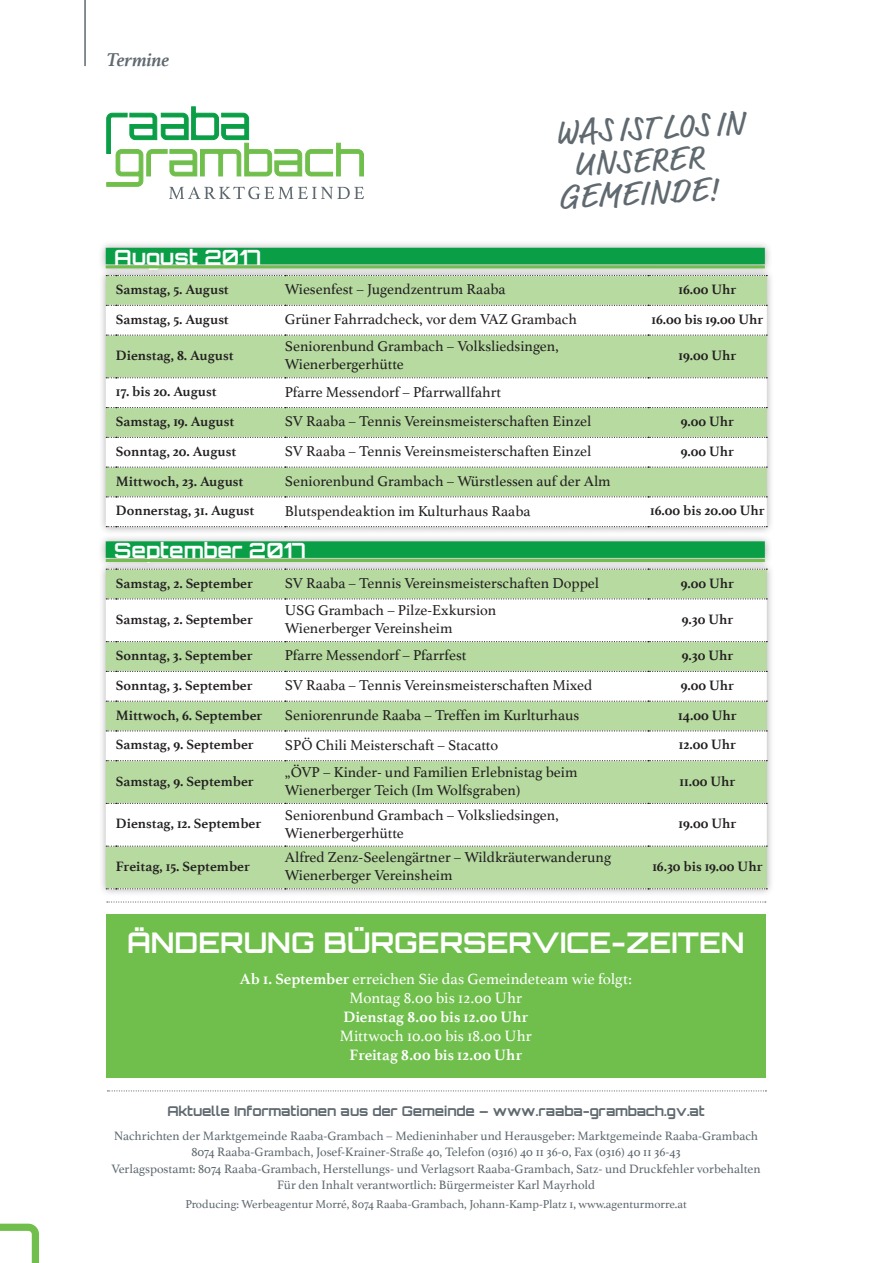
<style>
.page{position:relative;width:893px;height:1263px;background:#fff}
.page>*{position:absolute;margin:0;border:0;box-sizing:border-box;transform-origin:0 0}
.Lauftext{font:34.35px "Market OT";color:#5f696f}
.Überschrift{font:700 28.5px "Orbitron";color:#fff}
.t1{font:700 21px "Orbitron";color:#fff}
.t2{font:italic 700 19.5px "Athelas";letter-spacing:-.005em;color:#5f696f}
.Lauftext-2{font:15.75px "Athelas";color:#fff}
.Lauftext-3{font:700 15.75px "Athelas";letter-spacing:.005em;color:#fff}
.Termine{font:15px "Athelas";color:#231f20}
.Termine_und_Angaben{font:700 14.25px "Athelas";color:#231f20}
.t3{font:700 13.5px "Orbitron";color:#5f696f}
.t4{font:12.75px "Athelas";color:#5f696f}
.t5{font:12px "Athelas";color:#5f696f}
.s1{font-weight:700}
</style>
<div class="page">
<svg style="left:107px;top:1090px;width:659px;height:1px"></svg>
<svg style="left:107px;top:901px;width:659px;height:1px"></svg>
<div style="left:106px;top:914px;width:659px;height:164px;background:#70bf4c"></div>
<svg style="left:106px;top:106px;width:258px;height:93px"></svg>
<div style="left:98px;top:267px;width:677px;height:268px;background:#231f20;opacity:.35"></div>
<div style="left:106px;top:277px;width:661px;height:28px;background:#b6daa0"></div>
<svg style="left:106px;top:306px;width:661px;height:220px"></svg>
<svg style="left:106px;top:305px;width:661px;height:1px"></svg>
<svg style="left:106px;top:335px;width:661px;height:1px"></svg>
<svg style="left:106px;top:377px;width:661px;height:1px"></svg>
<svg style="left:106px;top:407px;width:661px;height:1px"></svg>
<svg style="left:106px;top:437px;width:661px;height:1px"></svg>
<svg style="left:106px;top:467px;width:661px;height:1px"></svg>
<svg style="left:106px;top:496px;width:661px;height:1px"></svg>
<svg style="left:106px;top:526px;width:661px;height:1px"></svg>
<div style="left:98px;top:240px;width:674px;height:37px;background:#231f20;opacity:.35"></div>
<div style="left:106px;top:248px;width:659px;height:16px;background:#0a9f46"></div>
<hr style="left:106px;top:265px;width:659px;height:3px;background:#70bf4c">
<div style="left:98px;top:561px;width:677px;height:336px;background:#231f20;opacity:.35"></div>
<div style="left:106px;top:570px;width:661px;height:318px;background:#b6daa0"></div>
<svg style="left:106px;top:599px;width:661px;height:246px"></svg>
<svg style="left:106px;top:598px;width:661px;height:1px"></svg>
<svg style="left:106px;top:641px;width:661px;height:1px"></svg>
<svg style="left:106px;top:671px;width:661px;height:1px"></svg>
<svg style="left:106px;top:701px;width:661px;height:1px"></svg>
<svg style="left:106px;top:730px;width:661px;height:1px"></svg>
<svg style="left:106px;top:760px;width:661px;height:1px"></svg>
<svg style="left:106px;top:803px;width:661px;height:1px"></svg>
<svg style="left:106px;top:845px;width:661px;height:2px"></svg>
<svg style="left:106px;top:888px;width:661px;height:1px"></svg>
<div style="left:98px;top:534px;width:674px;height:36px;background:#231f20;opacity:.35"></div>
<div style="left:106px;top:541px;width:659px;height:17px;background:#0a9f46"></div>
<hr style="left:106px;top:559px;width:659px;height:3px;background:#70bf4c">
<svg style="left:0;top:1224px;width:39px;height:39px"></svg>
<hr style="left:84px;top:0;width:2px;height:66px;background:#5f696f">
<h3 class="t2" style="left:106px;top:44px;width:65px">Termine</h3>
<p class="t1" style="left:114px;top:244px;width:149px">August 2017</p>
<p class="Lauftext" style="left:554px;top:112px;width:192px;rotate:-3deg">WAS IST LOS IN</p>
<p class="Lauftext" style="left:572px;top:144px;width:131px;rotate:-3deg">UNSERER</p>
<p class="Lauftext" style="left:557px;top:177px;width:162px;rotate:-3deg">GEMEINDE!</p>
<p class="Termine_und_Angaben" style="left:116px;top:278px;width:114px">Samstag, 5. August</p>
<p class="Termine" style="left:285px;top:277px;width:222px">Wiesenfest – Jugendzentrum Raaba</p>
<p class="Termine_und_Angaben" style="left:678px;top:278px;width:59px">16.00 Uhr</p>
<p class="Termine_und_Angaben" style="left:116px;top:308px;width:114px">Samstag, 5. August</p>
<p class="Termine" style="left:285px;top:307px;width:294px">Grüner Fahrradcheck, vor dem VAZ Grambach</p>
<p class="Termine_und_Angaben" style="left:651px;top:308px;width:113px">16.00 bis 19.00 Uhr</p>
<p class="Termine_und_Angaben" style="left:116px;top:344px;width:119px">Dienstag, 8. August</p>
<p class="Termine" style="left:285px;top:334px;width:275px">Seniorenbund Grambach – Volksliedsingen,</p>
<p class="Termine" style="left:285px;top:352px;width:120px">Wienerbergerhütte</p>
<p class="Termine_und_Angaben" style="left:678px;top:344px;width:59px">19.00 Uhr</p>
<p class="Termine_und_Angaben" style="left:116px;top:380px;width:102px">17. bis 20. August</p>
<p class="Termine" style="left:285px;top:380px;width:218px">Pfarre Messendorf – Pfarrwallfahrt</p>
<p class="Termine_und_Angaben" style="left:116px;top:410px;width:120px">Samstag, 19. August</p>
<p class="Termine" style="left:285px;top:409px;width:308px">SV Raaba – Tennis Vereinsmeisterschaften Einzel</p>
<p class="Termine_und_Angaben" style="left:681px;top:410px;width:55px">9.00 Uhr</p>
<p class="Termine_und_Angaben" style="left:116px;top:440px;width:122px">Sonntag, 20. August</p>
<p class="Termine" style="left:285px;top:439px;width:308px">SV Raaba – Tennis Vereinsmeisterschaften Einzel</p>
<p class="Termine_und_Angaben" style="left:681px;top:440px;width:55px">9.00 Uhr</p>
<p class="Termine_und_Angaben" style="left:116px;top:469px;width:129px">Mittwoch, 23. August</p>
<p class="Termine" style="left:285px;top:469px;width:327px">Seniorenbund Grambach – Würstlessen auf der Alm</p>
<p class="Termine_und_Angaben" style="left:116px;top:499px;width:140px">Donnerstag, 31. August</p>
<p class="Termine" style="left:285px;top:499px;width:247px">Blutspendeaktion im Kulturhaus Raaba</p>
<p class="Termine_und_Angaben" style="left:650px;top:499px;width:116px">16.00 bis 20.00 Uhr</p>
<p class="t1" style="left:114px;top:538px;width:193px">September 2017</p>
<p class="Termine_und_Angaben" style="left:116px;top:571px;width:139px">Samstag, 2. September</p>
<p class="Termine" style="left:285px;top:571px;width:316px">SV Raaba – Tennis Vereinsmeisterschaften Doppel</p>
<p class="Termine_und_Angaben" style="left:681px;top:571px;width:55px">9.00 Uhr</p>
<p class="Termine_und_Angaben" style="left:116px;top:608px;width:139px">Samstag, 2. September</p>
<p class="Termine" style="left:285px;top:598px;width:213px">USG Grambach – Pilze-Exkursion</p>
<p class="Termine" style="left:285px;top:616px;width:169px">Wienerberger Vereinsheim</p>
<p class="Termine_und_Angaben" style="left:682px;top:608px;width:53px">9.30 Uhr</p>
<p class="Termine_und_Angaben" style="left:116px;top:644px;width:138px">Sonntag, 3. September</p>
<p class="Termine" style="left:285px;top:643px;width:183px">Pfarre Messendorf – Pfarrfest</p>
<p class="Termine_und_Angaben" style="left:682px;top:644px;width:53px">9.30 Uhr</p>
<p class="Termine_und_Angaben" style="left:116px;top:674px;width:138px">Sonntag, 3. September</p>
<p class="Termine" style="left:285px;top:673px;width:309px">SV Raaba – Tennis Vereinsmeisterschaften Mixed</p>
<p class="Termine_und_Angaben" style="left:681px;top:674px;width:55px">9.00 Uhr</p>
<p class="Termine_und_Angaben" style="left:116px;top:703px;width:148px">Mittwoch, 6. September</p>
<p class="Termine" style="left:285px;top:703px;width:296px">Seniorenrunde Raaba – Treffen im Kurlturhaus</p>
<p class="Termine_und_Angaben" style="left:678px;top:703px;width:60px">14.00 Uhr</p>
<p class="Termine_und_Angaben" style="left:116px;top:733px;width:139px">Samstag, 9. September</p>
<p class="Termine" style="left:285px;top:733px;width:215px">SPÖ Chili Meisterschaft – Stacatto</p>
<p class="Termine_und_Angaben" style="left:679px;top:733px;width:59px">12.00 Uhr</p>
<p class="Termine_und_Angaben" style="left:116px;top:769px;width:139px">Samstag, 9. September</p>
<p class="Termine" style="left:285px;top:760px;width:294px">„ÖVP – Kinder- und Familien Erlebnistag beim</p>
<p class="Termine" style="left:285px;top:778px;width:237px">Wienerberger Teich (Im Wolfsgraben)</p>
<p class="Termine_und_Angaben" style="left:680px;top:769px;width:57px">11.00 Uhr</p>
<p class="Termine_und_Angaben" style="left:116px;top:812px;width:147px">Dienstag, 12. September</p>
<p class="Termine_und_Angaben" style="left:116px;top:855px;width:135px">Freitag, 15. September</p>
<p class="Termine" style="left:285px;top:803px;width:275px">Seniorenbund Grambach – Volksliedsingen,</p>
<p class="Termine" style="left:285px;top:821px;width:120px">Wienerbergerhütte</p>
<p class="Termine" style="left:285px;top:845px;width:328px">Alfred Zenz-Seelengärtner – Wildkräuterwanderung</p>
<p class="Termine" style="left:285px;top:863px;width:169px">Wienerberger Vereinsheim</p>
<p class="Termine_und_Angaben" style="left:678px;top:812px;width:59px">19.00 Uhr</p>
<p class="Termine_und_Angaben" style="left:652px;top:855px;width:112px">16.30 bis 19.00 Uhr</p>
<p class="Überschrift" style="left:127px;top:926px;width:619px">ÄNDERUNG BÜRGERSERVICE-ZEITEN</p>
<p class="Lauftext-2" style="left:240px;top:966px;width:393px"><span class="s1">Ab 1. September</span> erreichen Sie das Gemeindeteam wie folgt:</p>
<p class="Lauftext-2" style="left:349px;top:985px;width:174px">Montag 8.00 bis 12.00 Uhr</p>
<p class="Lauftext-3" style="left:343px;top:1004px;width:186px">Dienstag 8.00 bis 12.00 Uhr</p>
<p class="Lauftext-2" style="left:340px;top:1023px;width:194px">Mittwoch 10.00 bis 18.00 Uhr</p>
<p class="Lauftext-3" style="left:350px;top:1041px;width:174px">Freitag 8.00 bis 12.00 Uhr</p>
<p class="t3" style="left:167px;top:1103px;width:539px">Aktuelle Informationen aus der Gemeinde – www.raaba-grambach.gv.at</p>
<p class="t4" style="left:114px;top:1125px;width:646px">Nachrichten der Marktgemeinde Raaba-Grambach – Medieninhaber und Herausgeber: Marktgemeinde Raaba-Grambach</p>
<p class="t4" style="left:191px;top:1142px;width:491px">8074 Raaba-Grambach, Josef-Krainer-Straße 40, Telefon (0316) 40 11 36-0, Fax (0316) 40 11 36-43</p>
<p class="t4" style="left:112px;top:1158px;width:651px">Verlagspostamt: 8074 Raaba-Grambach, Herstellungs- und Verlagsort Raaba-Grambach, Satz- und Druckfehler vorbehalten</p>
<p class="t4" style="left:277px;top:1175px;width:320px">Für den Inhalt verantwortlich: Bürgermeister Karl Mayrhold</p>
<p class="t5" style="left:185px;top:1195px;width:503px">Producing: Werbeagentur Morré, 8074 Raaba-Grambach, Johann-Kamp-Platz 1, www.agenturmorre.at</p>
</div>
